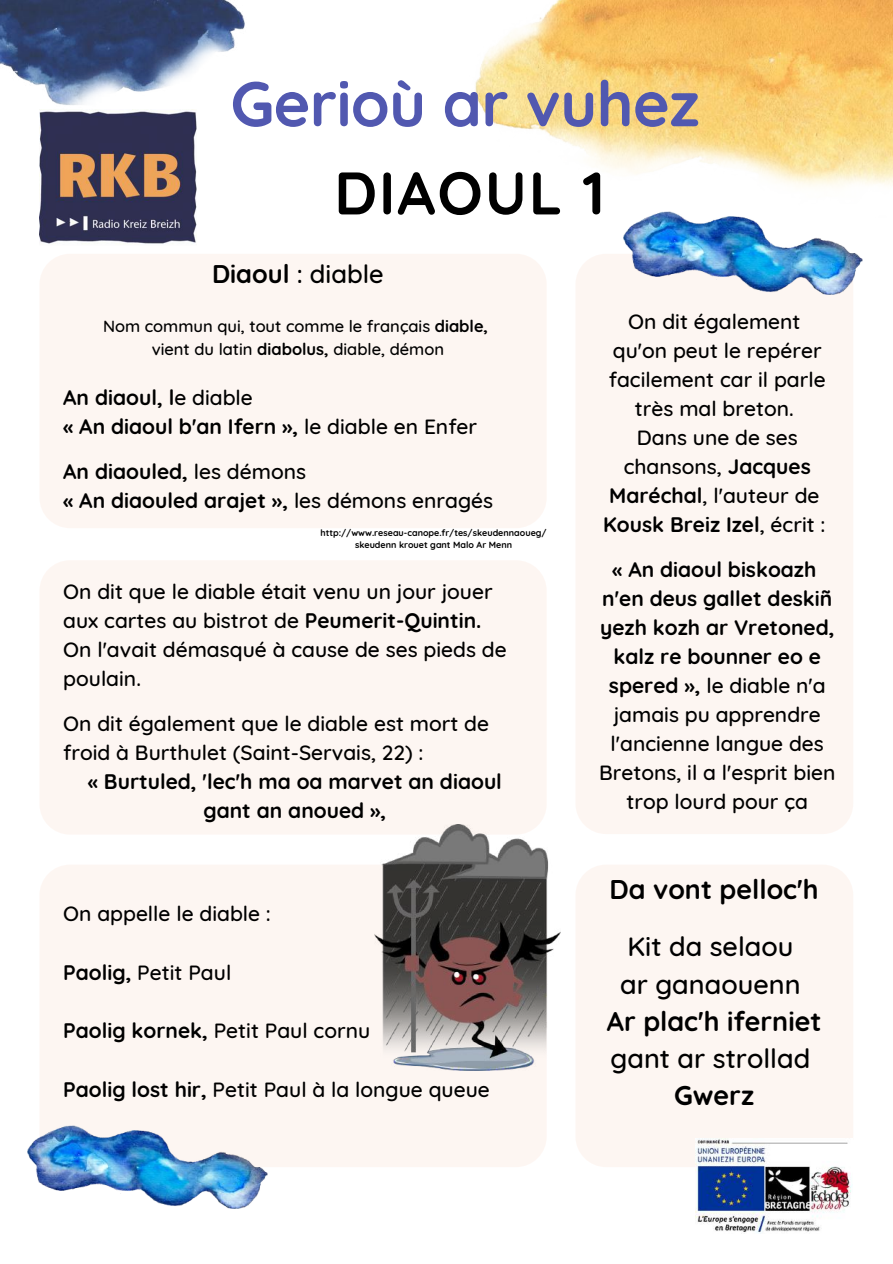
<style>
.page{position:relative;width:893px;height:1264px;background:#fff}
.page>*{position:absolute;margin:0;border:0;box-sizing:border-box;transform-origin:0 0}
.t1{font:700 63px "Quicksand";letter-spacing:-.01em;color:#5158b0}
.t2{font:700 60px "Quicksand";letter-spacing:.03em;color:#000}
.t3{font:500 27px/37px "Quicksand";color:#000}
.t4{font:700 27px "Quicksand";color:#000}
.t5{font:500 25.5px "Quicksand";color:#000}
.t6{font:500 21px/29px "Quicksand";color:#000}
.t7{font:700 21px/29px "Quicksand";color:#000}
.t8{font:500 16.5px/23px "Quicksand";color:#000;text-align:center}
.t9{font:700 9px/12px "Quicksand";color:#000;text-align:center}
.s1{font-weight:700}
.s2{font-weight:500}
</style>
<div class="page">
<div style="left:575px;top:254px;width:278px;height:580px;background:#fdf6f2;border-radius:30px"></div>
<div style="left:39px;top:254px;width:507px;height:274px;background:#fdf6f2;border-radius:30px"></div>
<div style="left:39px;top:560px;width:507px;height:274px;background:#fdf6f2;border-radius:30px"></div>
<div style="left:39px;top:864px;width:507px;height:303px;background:#fdf6f2;border-radius:30px"></div>
<div style="left:575px;top:864px;width:278px;height:303px;background:#fdf6f2;border-radius:31px"></div>
<img style="left:0;top:0;width:245px;height:105px">
<img style="left:623px;top:217px;width:239px;height:77px">
<img style="left:27px;top:1125px;width:240px;height:83px">
<img style="left:475px;top:0;width:417px;height:217px">
<img style="left:39px;top:109px;width:158px;height:135px">
<img style="left:695px;top:1138px;width:157px;height:95px">
<img style="left:374px;top:824px;width:186px;height:246px">
<h1 class="t1" style="left:230px;top:63px;width:470px">Gerioù ar vuhez</h1>
<h2 class="t2" style="left:334px;top:154px;width:272px">DIAOUL 1</h2>
<p class="t5" style="left:212px;top:257px;width:173px"><span class="s1">Diaoul</span> : diable</p>
<p class="t8" style="left:103px;top:314px;width:386px">Nom commun qui, tout comme le français <span class="s1">diable, </span>vient du latin <span class="s1">diabolus,</span> diable, démon</p>
<p class="t7" style="left:63px;top:382px;width:415px">An diaoul, l<span class="s2">e diable<br></span>« An diaoul b'an Ifern », <span class="s2">le diable en Enfer</span></p>
<p class="t7" style="left:63px;top:456px;width:431px">An diaouled, <span class="s2">les démons<br></span>« An diaouled arajet », <span class="s2">les démons enragés</span></p>
<p class="t9" style="left:320px;top:526px;width:228px">http://www.reseau-canope.fr/tes/skeudennaoueg/ skeudenn krouet gant Malo Ar Menn</p>
<p class="t6" style="left:63px;top:576px;width:445px">On dit que le diable était venu un jour jouer aux cartes au bistrot de <span class="s1">Peumerit-Quintin.<br></span>On l'avait démasqué à cause de ses pieds de poulain.</p>
<p class="t6" style="left:63px;top:708px;width:427px">On dit également que le diable est mort de froid à Burthulet (Saint-Servais, 22) :</p>
<p class="t7" style="left:88px;top:766px;width:415px;text-align:center">« Burtuled, 'lec'h ma oa marvet an diaoul gant an anoued »,</p>
<p class="t6" style="left:63px;top:899px;width:209px">On appelle le diable :</p>
<p class="t6" style="left:63px;top:957px;width:170px"><span class="s1">Paolig,</span> Petit Paul</p>
<p class="t6" style="left:63px;top:1016px;width:308px"><span class="s1">Paolig kornek,</span> Petit Paul cornu</p>
<p class="t6" style="left:63px;top:1074px;width:428px"><span class="s1">Paolig lost hir,</span> Petit Paul à la longue queue</p>
<p class="t6" style="left:603px;top:307px;width:224px;text-align:center">On dit également qu'on peut le repérer facilement car il parle très mal breton.<br>Dans une de ses chansons, <span class="s1">Jacques<br>Maréchal</span>, l'auteur de<br><span class="s1">Kousk Breiz Izel</span>, écrit :</p>
<p class="t6" style="left:599px;top:554px;width:238px;text-align:center"><span class="s1">« An diaoul biskoazh n'en deus gallet deskiñ yezh kozh ar Vretoned, kalz re bounner eo e spered »,</span> le diable n'a jamais pu apprendre l'ancienne langue des<br>Bretons, il a l'esprit bien trop lourd pour ça</p>
<p class="t4" style="left:609px;top:872px;width:211px">Da vont pelloc'h</p>
<p class="t3" style="left:620px;top:927px;width:182px">Kit da selaou ar ganaouenn</p>
<p class="t4" style="left:606px;top:1003px;width:216px">Ar plac'h iferniet</p>
<p class="t3" style="left:610px;top:1039px;width:201px">gant ar strollad</p>
<p class="t4" style="left:674px;top:1077px;width:81px">Gwerz</p>
</div>
